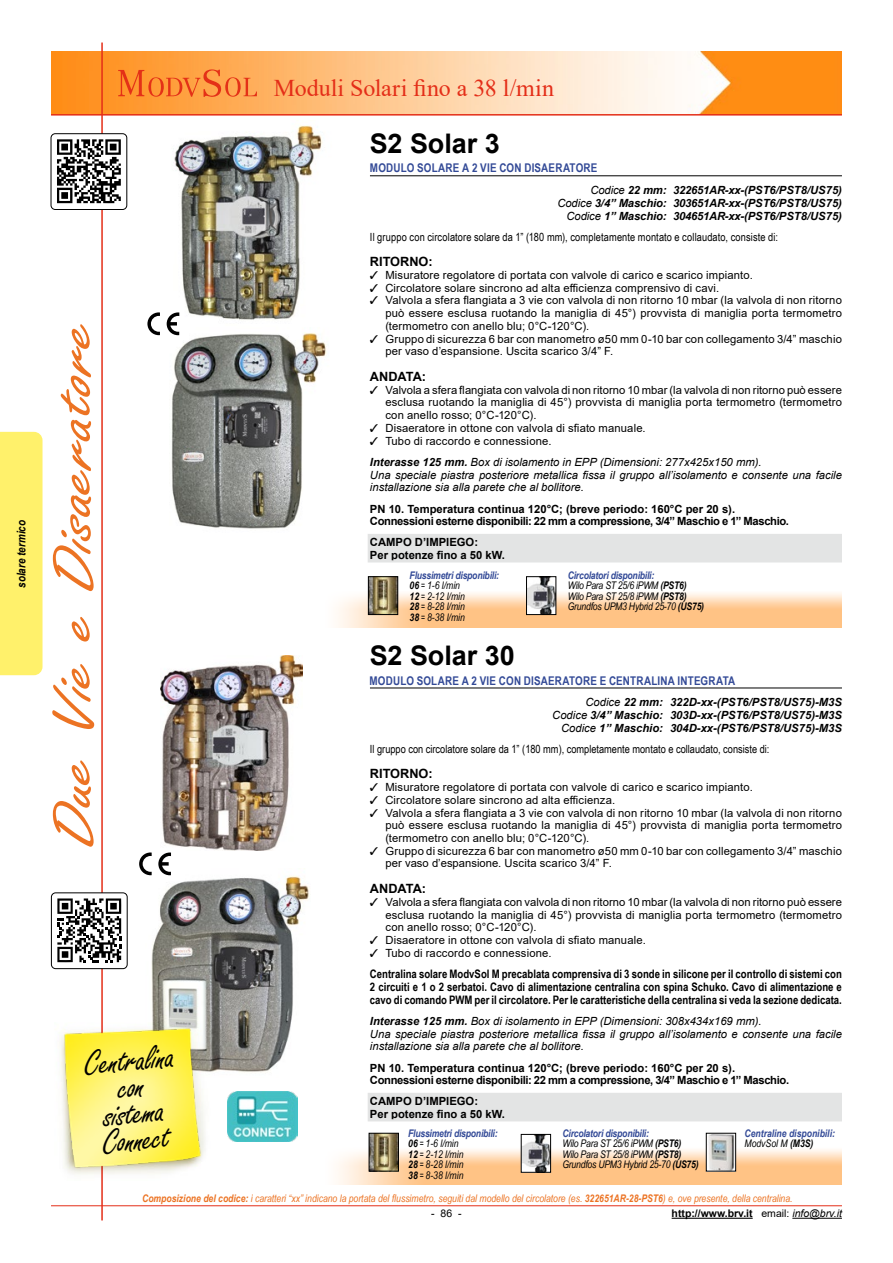
<style>
.page{position:relative;width:893px;height:1263px;background:#fff}
.page>*{position:absolute;margin:0;border:0;box-sizing:border-box;transform-origin:0 0}
.t1{font:60px "Freestyle Script";color:#ec7323;scale:1.5 1}
.t2{font:36.9px/26.5px "Freestyle Script";color:#000;text-align:center}
.t3{font:700 27px "Arial";color:#000}
.t4{font:24px "Times New Roman";color:#e42e18}
.t5{font:700 12.75px "Arial";color:#000}
.t6{font:700 12px "Arial Narrow";letter-spacing:.02em;color:#334a97}
.t7{font:italic 700 12px "Arial Narrow";color:#000}
.t8{font:700 11.7px/12.8px "Arial Narrow";color:#000;text-align:justify}
.t9{font:11.25px/12.8px "Arial";letter-spacing:.015em;color:#000}
.t10{font:italic 11.25px/12.8px "Arial";color:#000}
.t11{font:italic 700 11.25px/12.8px "Arial";color:#000;text-align:justify}
.t12{font:700 11.25px/12.8px "Arial";letter-spacing:-.025em;color:#000}
.t13{font:11.25px "Arial Narrow";color:#000}
.t14{font:700 11.25px/12.8px "Arial";color:#000}
.t15{font:italic 10.5px/10.5px "Arial Narrow";letter-spacing:-.02em;color:#000}
.t16{font:italic 10.5px "Arial Narrow";color:#ec7323}
.t17{font:italic 10.5px/10.5px "Arial Narrow";color:#000;scale:.8 1}
.t18{font:italic 700 10.5px/10.5px "Arial Narrow";color:#334a97}
.t19{font:700 10.5px "Arial";color:#000}
.t20{font:10.5px "Arial";color:#000}
.s1{font-weight:400}
.s2{font-weight:700}
.s3{font-weight:700;color:#334a97}
.s4{font-weight:400;color:#000}
.s5{color:#000}
.s6{font-weight:400;font-style:italic}
</style>
<div class="page">
<img style="left:51px;top:51px;width:791px;height:63px">
<hr style="left:672px;top:1218px;width:81px;height:1px;background:#000">
<hr style="left:792px;top:1218px;width:50px;height:1px;background:#000">
<hr style="left:51px;top:1205px;width:791px;height:1px;background:#e42e18">
<hr style="left:101px;top:43px;width:2px;height:1177px;background:#e42e18">
<hr style="left:51px;top:114px;width:791px;height:2px;background:#e42e18">
<img style="left:171px;top:331px;width:156px;height:198px">
<img style="left:166px;top:125px;width:157px;height:201px">
<svg style="left:118px;top:69px;width:139px;height:28px;background:#f88938"></svg>
<img style="left:148px;top:875px;width:162px;height:197px">
<svg style="left:167px;top:312px;width:12px;height:23px"></svg>
<svg style="left:147px;top:312px;width:13px;height:23px"></svg>
<svg style="left:158px;top:852px;width:13px;height:23px"></svg>
<svg style="left:139px;top:852px;width:13px;height:23px"></svg>
<div style="left:369px;top:535px;width:472px;height:26px;background:#e3e4e4"></div>
<div style="left:368px;top:534px;width:474px;height:28px;border:2px solid #e3e4e4"></div>
<div style="left:369px;top:1094px;width:472px;height:26px;background:#e3e4e4"></div>
<div style="left:368px;top:1093px;width:474px;height:28px;border:2px solid #e3e4e4"></div>
<hr style="left:370px;top:175px;width:472px;height:1px;background:#000">
<hr style="left:370px;top:688px;width:472px;height:1px;background:#000">
<img style="left:337px;top:581px;width:504px;height:47px">
<img style="left:370px;top:578px;width:26px;height:35px">
<div style="left:368px;top:576px;width:30px;height:39px;border:1px solid #000"></div>
<img style="left:337px;top:1137px;width:505px;height:47px">
<img style="left:371px;top:1135px;width:26px;height:34px">
<div style="left:369px;top:1133px;width:30px;height:38px;border:1px solid #000"></div>
<img style="left:708px;top:1135px;width:26px;height:34px">
<div style="left:706px;top:1133px;width:30px;height:38px;border:1px solid #000"></div>
<img style="left:528px;top:578px;width:26px;height:35px">
<div style="left:526px;top:576px;width:30px;height:39px;border:1px solid #000"></div>
<img style="left:227px;top:1091px;width:71px;height:50px">
<img style="left:60px;top:1022px;width:151px;height:159px">
<img style="left:523px;top:1136px;width:26px;height:34px">
<div style="left:521px;top:1134px;width:30px;height:38px;border:1px solid #000"></div>
<img style="left:161px;top:655px;width:142px;height:195px">
<div style="left:51px;top:893px;width:76px;height:76px;background:#fff;border-radius:4px"></div>
<div style="left:51px;top:892px;width:77px;height:77px;border:1px solid #000;border-radius:4px"></div>
<svg style="left:57px;top:898px;width:64px;height:64px"></svg>
<div style="left:51px;top:134px;width:76px;height:75px;background:#fff;border-radius:4px"></div>
<div style="left:51px;top:133px;width:76px;height:77px;border:1px solid #000;border-radius:4px"></div>
<svg style="left:57px;top:139px;width:64px;height:64px"></svg>
<div style="left:0;top:432px;width:43px;height:243px;background:#fff16b"></div>
<p class="t7" style="left:12px;top:588px;width:69px;rotate:-90deg">solare termico</p>
<h3 class="t4" style="left:274px;top:71px;width:282px">Moduli Solari fino a 38 l/min</h3>
<h3 class="t3" style="left:370px;top:124px;width:131px">S2 Solar 3</h3>
<p class="t6" style="left:370px;top:159px;width:229px">MODULO SOLARE A 2 VIE CON DISAERATORE</p>
<h1 class="t1" style="left:41px;top:846px;width:354px;rotate:-90deg">Due Vie e Disaeratore</h1>
<h2 class="t2" style="left:84px;top:1052px;width:92px;rotate:-5deg">Centralina con sistema<br>Connect</h2>
<p class="t11" style="left:673px;top:184px;width:170px">322651AR-xx-(PST6/PST8/US75)<br>303651AR-xx-(PST6/PST8/US75)<br>304651AR-xx-(PST6/PST8/US75)</p>
<p class="t11" style="left:557px;top:184px;width:111px;text-align:right"><span class="s1">Codice</span> 22 mm:<br><span class="s1">Codice</span> 3/4” Maschio:<br><span class="s1">Codice</span> 1” Maschio:</p>
<p class="t13" style="left:370px;top:228px;width:410px">Il gruppo con circolatore solare da 1” (180 mm), completamente montato e collaudato, consiste di:</p>
<p class="t5" style="left:370px;top:253px;width:64px">RITORNO:</p>
<p class="t9" style="left:385px;top:268px;width:458px">Misuratore regolatore di portata con valvole di carico e scarico impianto.<br>Circolatore solare sincrono ad alta efficienza comprensivo di cavi.<br>Valvola a sfera flangiata a 3 vie con valvola di non ritorno 10 mbar (la valvola di non ritorno può essere esclusa ruotando la maniglia di 45°) provvista di maniglia porta termometro (termometro con anello blu; 0°C-120°C).<br>Gruppo di sicurezza 6 bar con manometro ø50 mm 0-10 bar con collegamento 3/4” maschio per vaso d’espansione. Uscita scarico 3/4” F.</p>
<p class="t5" style="left:370px;top:367px;width:58px">ANDATA:</p>
<p class="t9" style="left:385px;top:383px;width:458px">Valvola a sfera flangiata con valvola di non ritorno 10 mbar (la valvola di non ritorno può essere esclusa ruotando la maniglia di 45°) provvista di maniglia porta termometro (termometro con anello rosso; 0°C-120°C).<br>Disaeratore in ottone con valvola di sfiato manuale.<br>Tubo di raccordo e connessione.</p>
<p class="t10" style="left:370px;top:456px;width:473px"><span class="s2">Interasse 125 mm.</span> Box di isolamento in EPP (Dimensioni: 277x425x150 mm).<br>Una speciale piastra posteriore metallica fissa il gruppo all’isolamento e consente una facile installazione sia alla parete che al bollitore.</p>
<p class="t12" style="left:370px;top:502px;width:421px">PN 10. Temperatura continua 120°C; (breve periodo: 160°C per 20 s).<br>Connessioni esterne disponibili: 22 mm a compressione, 3/4” Maschio e 1” Maschio.</p>
<p class="t14" style="left:370px;top:536px;width:137px">CAMPO D’IMPIEGO:<br>Per potenze fino a 50 kW.</p>
<p class="t17" style="left:410px;top:570px;width:113px"><span class="s3">Flussimetri disponibili:<br></span><span class="s2">06</span> = 1-6 l/min<br><span class="s2">12</span> = 2-12 l/min<br><span class="s2">28</span> = 8-28 l/min<br><span class="s2">38</span> = 8-38 l/min</p>
<h3 class="t3" style="left:370px;top:637px;width:146px">S2 Solar 30</h3>
<p class="t15" style="left:568px;top:570px;width:138px"><span class="s3">Circolatori disponibili:<br></span>Wilo Para ST 25/6 iPWM <span class="s2">(PST6)<br></span>Wilo Para ST 25/8 iPWM <span class="s2">(PST8)<br></span>Grundfos UPM3 Hybrid 25-70 <span class="s2">(US75)</span></p>
<p class="t6" style="left:369px;top:671px;width:367px">MODULO SOLARE A 2 VIE CON DISAERATORE E CENTRALINA INTEGRATA</p>
<p class="t11" style="left:670px;top:696px;width:173px">322D-xx-(PST6/PST8/US75)-M3S 303D-xx-(PST6/PST8/US75)-M3S 304D-xx-(PST6/PST8/US75)-M3S</p>
<p class="t11" style="left:552px;top:696px;width:112px;text-align:right"><span class="s1">Codice</span> 22 mm:<br><span class="s1">Codice</span> 3/4” Maschio:<br><span class="s1">Codice</span> 1” Maschio:</p>
<p class="t13" style="left:370px;top:740px;width:401px">Il gruppo con circolatore solare da 1” (180 mm), completamente montato e collaudato, consiste di:</p>
<p class="t5" style="left:370px;top:765px;width:64px">RITORNO:</p>
<p class="t9" style="left:385px;top:781px;width:458px">Misuratore regolatore di portata con valvole di carico e scarico impianto.<br>Circolatore solare sincrono ad alta efficienza.<br>Valvola a sfera flangiata a 3 vie con valvola di non ritorno 10 mbar (la valvola di non ritorno può essere esclusa ruotando la maniglia di 45°) provvista di maniglia porta termometro (termometro con anello blu; 0°C-120°C).<br>Gruppo di sicurezza 6 bar con manometro ø50 mm 0-10 bar con collegamento 3/4” maschio per vaso d’espansione. Uscita scarico 3/4” F.</p>
<p class="t5" style="left:370px;top:879px;width:58px">ANDATA:</p>
<p class="t9" style="left:385px;top:895px;width:458px">Valvola a sfera flangiata con valvola di non ritorno 10 mbar (la valvola di non ritorno può essere esclusa ruotando la maniglia di 45°) provvista di maniglia porta termometro (termometro con anello rosso; 0°C-120°C).<br>Disaeratore in ottone con valvola di sfiato manuale.<br>Tubo di raccordo e connessione.</p>
<p class="t8" style="left:370px;top:967px;width:473px">Centralina solare ModvSol M precablata comprensiva di 3 sonde in silicone per il controllo di sistemi con 2 circuiti e 1 o 2 serbatoi. Cavo di alimentazione centralina con spina Schuko. Cavo di alimentazione e cavo di comando PWM per il circolatore. Per le caratteristiche della centralina si veda la sezione dedicata.</p>
<p class="t10" style="left:370px;top:1015px;width:473px"><span class="s2">Interasse 125 mm.</span> Box di isolamento in EPP (Dimensioni: 308x434x169 mm).<br>Una speciale piastra posteriore metallica fissa il gruppo all’isolamento e consente una facile installazione sia alla parete che al bollitore.</p>
<p class="t12" style="left:370px;top:1061px;width:421px">PN 10. Temperatura continua 120°C; (breve periodo: 160°C per 20 s).<br>Connessioni esterne disponibili: 22 mm a compressione, 3/4” Maschio e 1” Maschio.</p>
<p class="t14" style="left:370px;top:1095px;width:137px">CAMPO D’IMPIEGO:<br>Per potenze fino a 50 kW.</p>
<p class="t17" style="left:408px;top:1127px;width:113px"><span class="s3">Flussimetri disponibili:<br></span><span class="s2">06</span> = 1-6 l/min<br><span class="s2">12</span> = 2-12 l/min<br><span class="s2">28</span> = 8-28 l/min<br><span class="s2">38</span> = 8-38 l/min</p>
<p class="t15" style="left:562px;top:1127px;width:138px"><span class="s3">Circolatori disponibili:<br></span>Wilo Para ST 25/6 iPWM <span class="s2">(PST6)<br></span>Wilo Para ST 25/8 iPWM <span class="s2">(PST8)<br></span>Grundfos UPM3 Hybrid 25-70 <span class="s2">(US75)</span></p>
<p class="t18" style="left:744px;top:1127px;width:92px">Centraline disponibili:<br><span class="s4">ModvSol M</span> <span class="s5">(M3S)</span></p>
<p class="t16" style="left:142px;top:1191px;width:652px"><span class="s2">Composizione del codice:</span> i caratteri “xx” indicano la portata del flussimetro, seguiti dal modello del circolatore (es. <span class="s2">322651AR-28-PST6</span>) e, ove presente, della centralina.</p>
<p class="t20" style="left:431px;top:1206px;width:32px">- 86 -</p>
<p class="t19" style="left:672px;top:1206px;width:172px">http://www.brv.it <span class="s1">email:</span> <span class="s6">info@brv.it</span></p>
</div>
